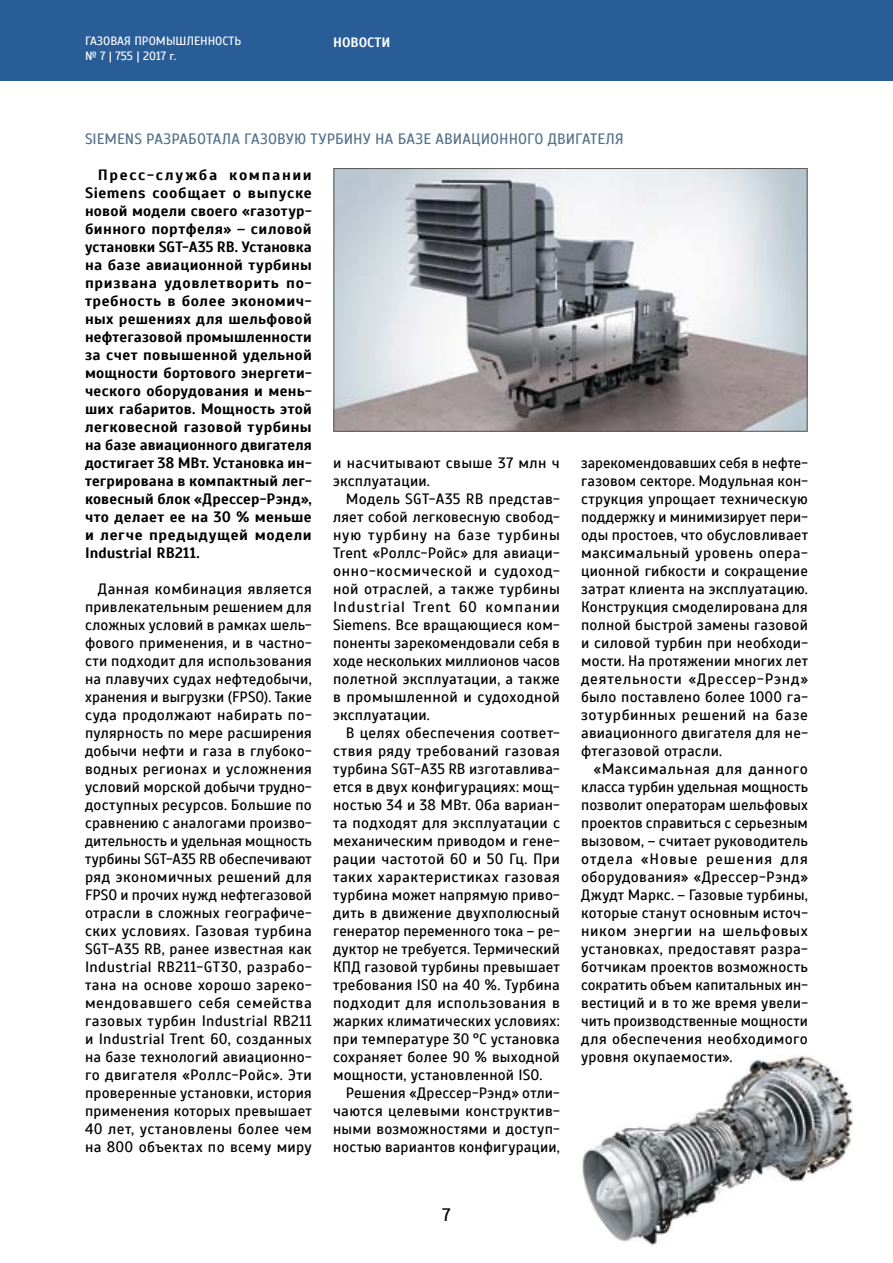
<style>
.page{position:relative;width:893px;height:1263px;background:#fff}
.page>*{position:absolute;margin:0;border:0;box-sizing:border-box;transform-origin:0 0}
.t1{font:18px "Scada";color:#000}
.t2{font:15px/18px "Scada";letter-spacing:.02em;color:#000;text-align:justify}
.t3{font:700 15px/18px "Scada";letter-spacing:.025em;color:#000;text-align:justify}
.t4{font:15px "Scada";letter-spacing:.005em;color:#54728b}
.t5{font:700 13.5px "Scada";color:#fff}
.t6{font:12px/14.4px "Scada";color:#fff}
</style>
<div class="page">
<div style="left:0;top:0;width:893px;height:81px;background:#295d97"></div>
<img style="left:335px;top:170px;width:470px;height:260px">
<div style="left:333px;top:168px;width:474px;height:264px;border:1px solid #5b5753"></div>
<img style="left:582px;top:1055px;width:271px;height:191px">
<p class="t6" style="left:85px;top:34px;width:158px">ГАЗОВАЯ ПРОМЫШЛЕННОСТЬ № 7 | 755 | 2017 г.</p>
<p class="t5" style="left:333px;top:34px;width:59px">НОВОСТИ</p>
<p class="t4" style="left:85px;top:130px;width:540px">SIEMENS РАЗРАБОТАЛА ГАЗОВУЮ ТУРБИНУ НА БАЗЕ АВИАЦИОННОГО ДВИГАТЕЛЯ</p>
<p class="t3" style="left:85px;top:166px;width:228px;text-indent:13px">Пресс-служба компании Siemens сообщает о выпуске новой модели своего «газотур&shy;бинного портфеля» – силовой установки SGT-A35 RB. Установка на базе авиационной турбины призвана удовлетворить по&shy;требность в более экономич&shy;ных решениях для шельфовой нефтегазовой промышленности за счет повышенной удельной мощности бортового энергети&shy;ческого оборудования и мень&shy;ших габаритов. Мощность этой легковесной газовой турбины на базе авиационного двигателя достигает 38 МВт. Установка ин&shy;тегрирована в компактный лег&shy;ковесный блок «Дрессер-Рэнд», что делает ее на 30 % меньше и легче предыдущей модели Industrial RB211.</p>
<p class="t2" style="left:85px;top:580px;width:228px;text-indent:13px">Данная комбинация является привлекательным решением для сложных условий в рамках шель&shy;фового применения, и в частно&shy;сти подходит для использования на плавучих судах нефтедобычи, хранения и выгрузки (FPSO). Такие суда продолжают набирать по&shy;пулярность по мере расширения добычи нефти и газа в глубоко&shy;водных регионах и усложнения условий морской добычи трудно&shy;доступных ресурсов. Большие по сравнению с аналогами произво&shy;дительность и удельная мощность турбины SGT-A35 RB обеспечивают ряд экономичных решений для FPSO и прочих нужд нефтегазовой отрасли в сложных географиче&shy;ских условиях. Газовая турбина SGT-A35 RB, ранее известная как Industrial RB211-GT30, разрабо&shy;тана на основе хорошо зареко&shy;мендовавшего себя семейства газовых турбин Industrial RB211 и Industrial Trent 60, созданных на базе технологий авиационно&shy;го двигателя «Роллс-Ройс». Эти проверенные установки, история применения которых превышает 40 лет, установлены более чем на 800 объектах по всему миру</p>
<p class="t2" style="left:333px;top:454px;width:228px">и насчитывают свыше 37 млн ч эксплуатации.</p>
<p class="t2" style="left:333px;top:490px;width:228px;text-indent:13px">Модель SGT-A35 RB представ&shy;ляет собой легковесную свобод&shy;ную турбину на базе турбины Trent «Роллс-Ройс» для авиаци&shy;онно-космической и судоход&shy;ной отраслей, а также турбины Industrial Trent 60 компании Siemens. Все вращающиеся ком&shy;поненты зарекомендовали себя в ходе нескольких миллионов часов полетной эксплуатации, а также в промышленной и судоходной эксплуатации.</p>
<p class="t2" style="left:333px;top:724px;width:228px;text-indent:13px">В целях обеспечения соответ&shy;ствия ряду требований газовая турбина SGT-A35 RB изготавлива&shy;ется в двух конфигурациях: мощ&shy;ностью 34 и 38 МВт. Оба вариан&shy;та подходят для эксплуатации с механическим приводом и гене&shy;рации частотой 60 и 50 Гц. При таких характеристиках газовая турбина может напрямую приво&shy;дить в движение двухполюсный генератор переменного тока – ре&shy;дуктор не требуется. Термический КПД газовой турбины превышает требования ISO на 40 %. Турбина подходит для использования в жарких климатических условиях: при температуре 30 °C установка сохраняет более 90 % выходной мощности, установленной ISO.</p>
<p class="t2" style="left:333px;top:1084px;width:228px;text-indent:13px">Решения «Дрессер-Рэнд» отли&shy;чаются целевыми конструктив&shy;ными возможностями и доступ&shy;ностью вариантов конфигурации,</p>
<p class="t1" style="left:442px;top:1204px;width:9px">7</p>
<p class="t2" style="left:581px;top:454px;width:228px">зарекомендовавших себя в нефте&shy;газовом секторе. Модульная кон&shy;струкция упрощает техническую поддержку и минимизирует пери&shy;оды простоев, что обусловливает максимальный уровень опера&shy;ционной гибкости и сокращение затрат клиента на эксплуатацию.<br>Конструкция смоделирована для полной быстрой замены газовой и силовой турбин при необходи&shy;мости. На протяжении многих лет деятельности «Дрессер-Рэнд» было поставлено более 1000 га&shy;зотурбинных решений на базе авиационного двигателя для не&shy;фтегазовой отрасли.</p>
<p class="t2" style="left:581px;top:760px;width:228px;text-indent:13px">«Максимальная для данного класса турбин удельная мощность позволит операторам шельфовых проектов справиться с серьезным вызовом, – считает руководитель отдела «Новые решения для оборудования» «Дрессер-Рэнд» Джудт Маркс. – Газовые турбины, которые станут основным источ&shy;ником энергии на шельфовых установках, предоставят разра&shy;ботчикам проектов возможность сократить объем капитальных ин&shy;вестиций и в то же время увели&shy;чить производственные мощности для обеспечения необходимого уровня окупаемости».</p>
</div>
